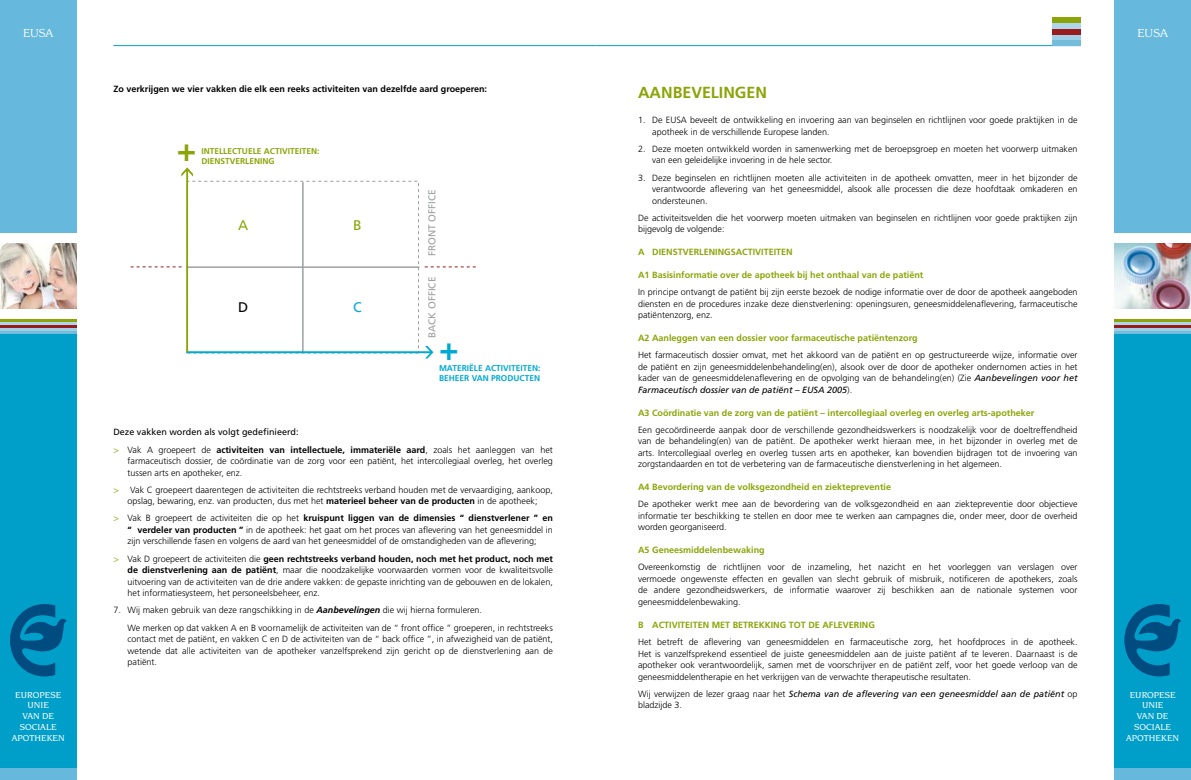
<style>
.page{position:relative;width:1191px;height:780px;background:#fff}
.page>*{position:absolute;margin:0;border:0;box-sizing:border-box;transform-origin:0 0}
.t1{font:700 32.7px "Frutiger";color:#00aad2}
.t2{font:700 32.7px "Frutiger";color:#8ba407}
.t3{font:700 16px "Frutiger";color:#8ba407}
.t4{font:14px "Frutiger";color:#8ba407}
.t5{font:14px "Frutiger";color:#000}
.t6{font:14px "Frutiger";color:#00aad2}
.t7{font:300 12px "Souvenir ITC";color:#fff}
.t8{font:10px "Frutiger";color:#9c9d9f}
.t9{font:300 9px/11.5px "Frutiger";color:#000;text-align:justify}
.t10{font:700 9px "Frutiger";color:#8ba407}
.t11{font:700 9px/17.2px "Frutiger";color:#000}
.t12{font:italic 9px/11.5px "Frutiger";color:#000}
.t13{font:9px/10.8px "Novarese Md ITC";color:#fff;text-align:center}
.t14{font:700 8.4px/10.1px "Frutiger";color:#8ba407}
.t15{font:700 8.4px/10.1px "Frutiger";color:#00aad2}
.s1{font-weight:400;font-style:italic}
.s2{font-weight:300;font-style:normal}
.s3{font-weight:400}
.s4{font-weight:300;color:#8ba407}
.s5{font-weight:300}
.s6{color:#8ba407}
.s7{font-weight:700}
.s8{font-weight:700;font-style:italic}
</style>
<div class="page">
<div style="left:0;top:319px;width:77px;height:461px;background:#009fca"></div>
<div style="left:0;top:0;width:77px;height:232px;background:#66b8dc"></div>
<svg style="left:0;top:330px;width:77px;height:3px"></svg>
<svg style="left:0;top:327px;width:77px;height:3px"></svg>
<div style="left:0;top:319px;width:77px;height:8px;background:#991b1b"></div>
<div style="left:0;top:319px;width:77px;height:6px;background:#aed5ea"></div>
<hr style="left:0;top:319px;width:77px;height:3px;background:#8ba407">
<div style="left:0;top:768px;width:77px;height:12px;background:#66b8dc"></div>
<hr style="left:113px;top:45px;width:482px;height:1px;background:#009fca">
<svg style="left:10px;top:604px;width:57px;height:72px"></svg>
<div style="left:1114px;top:319px;width:77px;height:461px;background:#009fca"></div>
<div style="left:1114px;top:0;width:77px;height:232px;background:#66b8dc"></div>
<img style="left:1114px;top:243px;width:77px;height:65px">
<svg style="left:1114px;top:330px;width:77px;height:3px"></svg>
<svg style="left:1114px;top:327px;width:77px;height:3px"></svg>
<div style="left:1114px;top:319px;width:77px;height:8px;background:#991b1b"></div>
<div style="left:1114px;top:319px;width:77px;height:6px;background:#aed5ea"></div>
<hr style="left:1114px;top:319px;width:77px;height:3px;background:#8ba407">
<div style="left:1114px;top:768px;width:77px;height:12px;background:#66b8dc"></div>
<hr style="left:595px;top:45px;width:485px;height:1px;background:#009fca">
<div style="left:1052px;top:18px;width:28px;height:28px;background:#75bbda"></div>
<div style="left:1052px;top:18px;width:28px;height:22px;background:#9fcee7"></div>
<div style="left:1052px;top:18px;width:28px;height:17px;background:#991b1b"></div>
<div style="left:1052px;top:18px;width:28px;height:11px;background:#aed5ea"></div>
<div style="left:1052px;top:18px;width:28px;height:5px;background:#8ba407"></div>
<svg style="left:1124px;top:604px;width:57px;height:72px"></svg>
<img style="left:0;top:243px;width:77px;height:65px">
<svg style="left:131px;top:167px;width:345px;height:191px"></svg>
<h3 class="t7" style="left:23px;top:27px;width:32px">EUSA</h3>
<p class="t13" style="left:12px;top:689px;width:55px">EUROPESE<br>UNIE<br>VAN DE<br>SOCIALE<br>APOTHEKEN</p>
<p class="t11" style="left:113px;top:80px;width:375px">Zo verkrijgen we vier vakken die elk een reeks activiteiten van dezelfde aard groeperen:</p>
<h2 class="t3" style="left:638px;top:83px;width:130px">AANBEVELINGEN</h2>
<p class="t9" style="left:652px;top:114px;width:427px;text-indent:-14px">1. De EUSA beveelt de ontwikkeling en invoering aan van beginselen en richtlijnen voor goede praktijken in de apotheek in de verschillende Europese landen.</p>
<p class="t9" style="left:652px;top:143px;width:427px;text-indent:-14px">2. Deze moeten ontwikkeld worden in samenwerking met de beroepsgroep en moeten het voorwerp uitmaken van een geleidelijke invoering in de hele sector.</p>
<p class="t9" style="left:652px;top:172px;width:427px;text-indent:-14px">3. Deze beginselen en richtlijnen moeten alle activiteiten in de apotheek omvatten, meer in het bijzonder de verantwoorde aflevering van het geneesmiddel, alsook alle processen die deze hoofdtaak omkaderen en ondersteunen.</p>
<p class="t9" style="left:638px;top:212px;width:441px">De activiteitsvelden die het voorwerp moeten uitmaken van beginselen en richtlijnen voor goede praktijken zijn bijgevolg de volgende:</p>
<p class="t10" style="left:638px;top:247px;width:156px">A DIENSTVERLENINGSACTIVITEITEN</p>
<p class="t10" style="left:638px;top:269px;width:287px">A1 Basisinformatie over de apotheek bij het onthaal van de patiënt</p>
<p class="t9" style="left:638px;top:286px;width:441px">In principe ontvangt de patiënt bij zijn eerste bezoek de nodige informatie over de door de apotheek aangeboden diensten en de procedures inzake deze dienstverlening: openingsuren, geneesmiddelenaflevering, farmaceutische patiëntenzorg, enz.</p>
<p class="t10" style="left:638px;top:332px;width:281px">A2 Aanleggen van een dossier voor farmaceutische patiëntenzorg</p>
<p class="t9" style="left:638px;top:349px;width:441px">Het farmaceutisch dossier omvat, met het akkoord van de patiënt en op gestructureerde wijze, informatie over de patiënt en zijn geneesmiddelenbehandeling(en), alsook over de door de apotheker ondernomen acties in het kader van de geneesmiddelenaflevering en de opvolging van de behandeling(en) (Zie <span class="s1">Aanbevelingen voor het Farmaceutisch dossier van de patiënt – EUSA 2005</span>).</p>
<p class="t10" style="left:638px;top:407px;width:398px">A3 Coördinatie van de zorg van de patiënt – intercollegiaal overleg en overleg arts-apotheker</p>
<p class="t9" style="left:638px;top:424px;width:441px">Een gecoördineerde aanpak door de verschillende gezondheidswerkers is noodzakelijk voor de doeltreffendheid van de behandeling(en) van de patiënt. De apotheker werkt hieraan mee, in het bijzonder in overleg met de arts. Intercollegiaal overleg en overleg tussen arts en apotheker, kan bovendien bijdragen tot de invoering van zorgstandaarden en tot de verbetering van de farmaceutische dienstverlening in het algemeen.</p>
<p class="t10" style="left:638px;top:482px;width:254px">A4 Bevordering van de volksgezondheid en ziektepreventie</p>
<p class="t9" style="left:638px;top:498px;width:441px">De apotheker werkt mee aan de bevordering van de volksgezondheid en aan ziektepreventie door objectieve informatie ter beschikking te stellen en door mee te werken aan campagnes die, onder meer, door de overheid worden georganiseerd.</p>
<p class="t10" style="left:638px;top:545px;width:128px">A5 Geneesmiddelenbewaking</p>
<p class="t9" style="left:638px;top:561px;width:441px">Overeenkomstig de richtlijnen voor de inzameling, het nazicht en het voorleggen van verslagen over vermoede ongewenste effecten en gevallen van slecht gebruik of misbruik, notificeren de apothekers, zoals de andere gezondheidswerkers, de informatie waarover zij beschikken aan de nationale systemen voor geneesmiddelenbewaking.</p>
<p class="t10" style="left:638px;top:619px;width:238px">B ACTIVITEITEN MET BETREKKING TOT DE AFLEVERING</p>
<p class="t9" style="left:638px;top:636px;width:441px">Het betreft de aflevering van geneesmiddelen en farmaceutische zorg, het hoofdproces in de apotheek.<br>Het is vanzelfsprekend essentieel de juiste geneesmiddelen aan de juiste patiënt af te leveren. Daarnaast is de apotheker ook verantwoordelijk, samen met de voorschrijver en de patiënt zelf, voor het goede verloop van de geneesmiddelentherapie en het verkrijgen van de verwachte therapeutische resultaten.</p>
<p class="t12" style="left:638px;top:687px;width:441px"><span class="s2">Wij verwijzen de lezer graag naar het</span> Schema van de aflevering van een geneesmiddel aan de patiënt <span class="s2">op bladzijde 3.</span></p>
<h1 class="t2" style="left:177px;top:130px;width:21px">+</h1>
<p class="t14" style="left:201px;top:146px;width:120px">INTELLECTUELE ACTIVITEITEN:<br>DIENSTVERLENING</p>
<p class="t8" style="left:426px;top:256px;width:68px;rotate:-90deg">FRONT OFFICE</p>
<p class="t8" style="left:426px;top:338px;width:63px;rotate:-90deg">BACK OFFICE</p>
<h3 class="t4" style="left:238px;top:217px;width:12px">A</h3>
<h3 class="t4" style="left:353px;top:217px;width:10px">B</h3>
<h3 class="t5" style="left:238px;top:299px;width:12px">D</h3>
<h3 class="t6" style="left:353px;top:299px;width:10px">C</h3>
<h1 class="t1" style="left:439px;top:329px;width:21px">+</h1>
<p class="t15" style="left:439px;top:362px;width:103px">MATERIËLE ACTIVITEITEN:<br>BEHEER VAN PRODUCTEN</p>
<p class="t11" style="left:113px;top:423px;width:441px"><span class="s3">Deze vakken worden als volgt gedefinieerd:<br></span><span class="s4">&gt;</span> <span class="s5">Vak A groepeert de</span> activiteiten van intellectuele, immateriële aard<span class="s5">, zoals het aanleggen van het</span></p>
<p class="t9" style="left:128px;top:455px;width:427px">farmaceutisch dossier, de coördinatie van de zorg voor een patiënt, het intercollegiaal overleg, het overleg tussen arts en apotheker, enz.</p>
<p class="t9" style="left:113px;top:484px;width:441px;text-align:center"><span class="s6">&gt;</span> Vak C groepeert daarentegen de activiteiten die rechtstreeks verband houden met de vervaardiging, aankoop, opslag, bewaring, enz. van producten, dus met het <span class="s7">materieel beheer van de producten</span> in de apotheek;</p>
<p class="t9" style="left:128px;top:512px;width:427px;text-indent:-14px"><span class="s6">&gt;</span> Vak B groepeert de activiteiten die op het <span class="s7">kruispunt liggen van de dimensies “ dienstverlener ” en “ verdeler van producten ”</span> in de apotheek: het gaat om het proces van aflevering van het geneesmiddel in zijn verschillende fasen en volgens de aard van het geneesmiddel of de omstandigheden van de aflevering;</p>
<p class="t9" style="left:128px;top:552px;width:427px;text-indent:-14px"><span class="s6">&gt;</span> Vak D groepeert de activiteiten die <span class="s7">geen rechtstreeks verband houden, noch met het product, noch met de dienstverlening aan de patiënt</span>, maar die noodzakelijke voorwaarden vormen voor de kwaliteitsvolle uitvoering van de activiteiten van de drie andere vakken: de gepaste inrichting van de gebouwen en de lokalen, het informatiesysteem, het personeelsbeheer, enz.</p>
<p class="t9" style="left:128px;top:601px;width:427px;line-height:17.2px;text-indent:-14px">7. Wij maken gebruik van deze rangschikking in de <span class="s8">Aanbevelingen</span> die wij hierna formuleren.<br>We merken op dat vakken A en B voornamelijk de activiteiten van de “ front office ” groeperen, in rechtstreeks</p>
<p class="t9" style="left:128px;top:633px;width:427px">contact met de patiënt, en vakken C en D de activiteiten van de “ back office ”, in afwezigheid van de patiënt, wetende dat alle activiteiten van de apotheker vanzelfsprekend zijn gericht op de dienstverlening aan de patiënt.</p>
<h3 class="t7" style="left:1137px;top:27px;width:32px">EUSA</h3>
<p class="t13" style="left:1126px;top:689px;width:55px">EUROPESE<br>UNIE<br>VAN DE<br>SOCIALE<br>APOTHEKEN</p>
</div>
